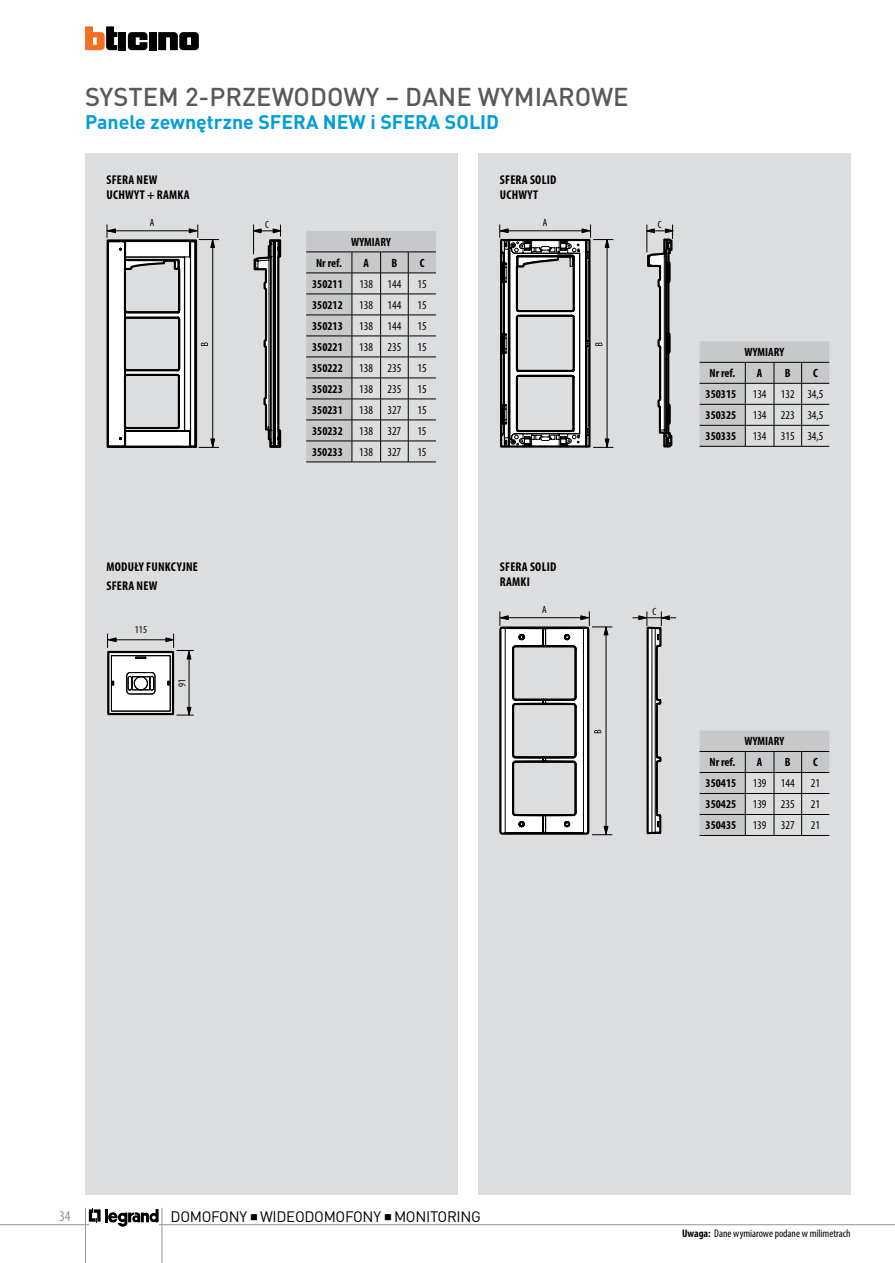
<style>
.page{position:relative;width:895px;height:1263px;background:#fff}
.page>*{position:absolute;margin:0;border:0;box-sizing:border-box;transform-origin:0 0}
.t1{font:500 25.5px "DIN Pl";color:#58595b}
.t2{font:700 19.5px "DIN Pl";color:#009edb}
.t3{font:15px "DIN Pl";letter-spacing:-.02em;color:#000}
.t4{font:condensed 15px "Myriad Pro";color:#939598}
.t5{font:700 condensed 12.75px/15px "Myriad Pro";letter-spacing:.02em;color:#000}
.t6{font:700 condensed 12px "Myriad Pro";color:#000}
.t7{font:condensed 12px "Myriad Pro";color:#000}
.t8{font:condensed 10.95px "Myriad Pro";color:#000}
.t9{font:condensed 10.5px "Myriad Pro";color:#000}
.s1{font-weight:700}
</style>
<div class="page">
<hr style="left:85px;top:1208px;width:1px;height:55px;background:#939598">
<hr style="left:162px;top:1208px;width:1px;height:55px;background:#939598">
<hr style="left:0;top:1224px;width:895px;height:1px;background:#939598">
<svg style="left:128px;top:32px;width:19px;height:18px"></svg>
<div style="left:149px;top:32px;width:8px;height:18px;background:#000"></div>
<div style="left:118px;top:32px;width:8px;height:18px;background:#000"></div>
<svg style="left:85px;top:26px;width:32px;height:24px"></svg>
<svg style="left:158px;top:32px;width:41px;height:18px"></svg>
<svg style="left:89px;top:1208px;width:70px;height:19px"></svg>
<div style="left:85px;top:153px;width:372px;height:1042px;background:#dcddde"></div>
<div style="left:478px;top:153px;width:372px;height:1042px;background:#dcddde"></div>
<svg style="left:699px;top:341px;width:130px;height:106px"></svg>
<svg style="left:699px;top:730px;width:130px;height:106px"></svg>
<svg style="left:306px;top:231px;width:130px;height:232px"></svg>
<svg style="left:107px;top:634px;width:9px;height:14px"></svg>
<hr style="left:108px;top:639px;width:62px;height:1px;background:#000">
<svg style="left:176px;top:707px;width:18px;height:9px"></svg>
<svg style="left:165px;top:634px;width:29px;height:25px"></svg>
<hr style="left:189px;top:651px;width:1px;height:61px;background:#000">
<div style="left:108px;top:652px;width:65px;height:62px;background:#fff"></div>
<div style="left:107px;top:651px;width:67px;height:64px;border:2px solid #000"></div>
<div style="left:111px;top:655px;width:60px;height:56px;border:1px solid #000"></div>
<div style="left:126px;top:672px;width:29px;height:22px;border:1px solid #000;border-radius:3px"></div>
<div style="left:132px;top:676px;width:18px;height:14px;border:1px solid #000"></div>
<div style="left:134px;top:676px;width:14px;height:14px;border:1px solid #000;border-radius:50%"></div>
<div style="left:150px;top:676px;width:4px;height:15px;border:1px solid #000;border-radius:2px"></div>
<div style="left:128px;top:676px;width:4px;height:15px;border:1px solid #000;border-radius:2px"></div>
<svg style="left:167px;top:681px;width:3px;height:4px"></svg>
<svg style="left:135px;top:657px;width:11px;height:2px"></svg>
<svg style="left:499px;top:611px;width:177px;height:225px"></svg>
<svg style="left:499px;top:224px;width:175px;height:224px"></svg>
<svg style="left:106px;top:224px;width:113px;height:224px"></svg>
<svg style="left:252px;top:225px;width:30px;height:223px"></svg>
<h1 class="t1" style="left:85px;top:81px;width:545px">SYSTEM 2-PRZEWODOWY – DANE WYMIAROWE</h1>
<h2 class="t2" style="left:85px;top:109px;width:415px">Panele zewnętrzne SFERA NEW i SFERA SOLID</h2>
<p class="t5" style="left:106px;top:172px;width:85px">SFERA NEW<br>UCHWYT + RAMKA</p>
<p class="t5" style="left:500px;top:172px;width:58px">SFERA SOLID<br>UCHWYT</p>
<p class="t9" style="left:150px;top:216px;width:6px">A</p>
<p class="t9" style="left:657px;top:215px;width:6px">A</p>
<p class="t9" style="left:543px;top:216px;width:6px">A</p>
<p class="t9" style="left:658px;top:218px;width:5px">C</p>
<p class="t9" style="left:265px;top:218px;width:5px">C</p>
<p class="t6" style="left:351px;top:235px;width:41px">WYMIARY</p>
<p class="t5" style="left:106px;top:557px;width:93px;line-height:19.5px">MODUŁY FU NKCYJNE<br>SFERA NEW</p>
<p class="t9" style="left:135px;top:624px;width:14px">115</p>
<p class="t9" style="left:176px;top:687px;width:10px;rotate:-90deg">91</p>
<p class="t6" style="left:316px;top:256px;width:27px">Nr ref.</p>
<p class="t6" style="left:363px;top:256px;width:7px">A</p>
<p class="t6" style="left:391px;top:256px;width:6px">B</p>
<p class="t6" style="left:420px;top:256px;width:6px">C</p>
<p class="t6" style="left:312px;top:277px;width:32px">350211</p>
<p class="t7" style="left:359px;top:277px;width:44px">138 144</p>
<p class="t7" style="left:417px;top:277px;width:11px">15</p>
<p class="t6" style="left:312px;top:298px;width:32px">350212</p>
<p class="t7" style="left:359px;top:298px;width:44px">138 144</p>
<p class="t7" style="left:417px;top:298px;width:11px">15</p>
<p class="t6" style="left:312px;top:319px;width:32px">350213</p>
<p class="t7" style="left:359px;top:319px;width:44px">138 144</p>
<p class="t7" style="left:417px;top:319px;width:11px">15</p>
<p class="t6" style="left:312px;top:340px;width:32px">350221</p>
<p class="t7" style="left:359px;top:340px;width:44px">138 235</p>
<p class="t7" style="left:417px;top:340px;width:11px">15</p>
<p class="t6" style="left:312px;top:361px;width:32px">350222</p>
<p class="t7" style="left:359px;top:361px;width:44px">138 235</p>
<p class="t7" style="left:417px;top:361px;width:11px">15</p>
<p class="t6" style="left:312px;top:382px;width:32px">350223</p>
<p class="t7" style="left:359px;top:382px;width:44px">138 235</p>
<p class="t7" style="left:417px;top:382px;width:11px">15</p>
<p class="t6" style="left:312px;top:403px;width:32px">350231</p>
<p class="t7" style="left:359px;top:403px;width:44px">138 327</p>
<p class="t7" style="left:417px;top:403px;width:11px">15</p>
<p class="t6" style="left:312px;top:424px;width:32px">350232</p>
<p class="t7" style="left:359px;top:424px;width:44px">138 327</p>
<p class="t7" style="left:417px;top:424px;width:11px">15</p>
<p class="t6" style="left:312px;top:445px;width:32px">350233</p>
<p class="t7" style="left:359px;top:445px;width:44px">138 327</p>
<p class="t7" style="left:417px;top:445px;width:11px">15</p>
<p class="t5" style="left:500px;top:559px;width:58px">SFERA SOLID<br>RAMKI</p>
<p class="t9" style="left:542px;top:603px;width:6px">A</p>
<p class="t9" style="left:652px;top:605px;width:5px">C</p>
<p class="t6" style="left:745px;top:346px;width:41px">WYMIARY</p>
<p class="t6" style="left:709px;top:367px;width:27px">Nr ref.</p>
<p class="t6" style="left:757px;top:367px;width:7px">A</p>
<p class="t6" style="left:785px;top:367px;width:6px">B</p>
<p class="t6" style="left:813px;top:367px;width:6px">C</p>
<p class="t6" style="left:705px;top:388px;width:32px">350315</p>
<p class="t7" style="left:753px;top:388px;width:72px">134 132 34,5</p>
<p class="t6" style="left:705px;top:409px;width:32px">350325</p>
<p class="t7" style="left:753px;top:409px;width:72px">134 223 34,5</p>
<p class="t6" style="left:705px;top:430px;width:32px">350335</p>
<p class="t7" style="left:753px;top:430px;width:72px">134 315 34,5</p>
<p class="t6" style="left:745px;top:735px;width:41px">WYMIARY</p>
<p class="t6" style="left:709px;top:756px;width:27px">Nr ref.</p>
<p class="t6" style="left:757px;top:756px;width:7px">A</p>
<p class="t6" style="left:785px;top:756px;width:6px">B</p>
<p class="t6" style="left:813px;top:756px;width:6px">C</p>
<p class="t6" style="left:705px;top:777px;width:32px">350415</p>
<p class="t7" style="left:753px;top:777px;width:44px">139 144</p>
<p class="t7" style="left:811px;top:777px;width:11px">21</p>
<p class="t6" style="left:705px;top:798px;width:32px">350425</p>
<p class="t7" style="left:753px;top:798px;width:44px">139 235</p>
<p class="t7" style="left:811px;top:798px;width:11px">21</p>
<p class="t6" style="left:705px;top:819px;width:32px">350435</p>
<p class="t7" style="left:753px;top:819px;width:44px">139 327</p>
<p class="t7" style="left:811px;top:819px;width:11px">21</p>
<p class="t4" style="left:59px;top:1208px;width:13px">34</p>
<p class="t3" style="left:171px;top:1207px;width:312px">DOMOFONY ■ WIDEODOMOFONY ■ MONITORING</p>
<p class="t8" style="left:682px;top:1227px;width:170px"><span class="s1">Uwaga:</span> Dane wymiarowe podane w milimetrach</p>
</div>
